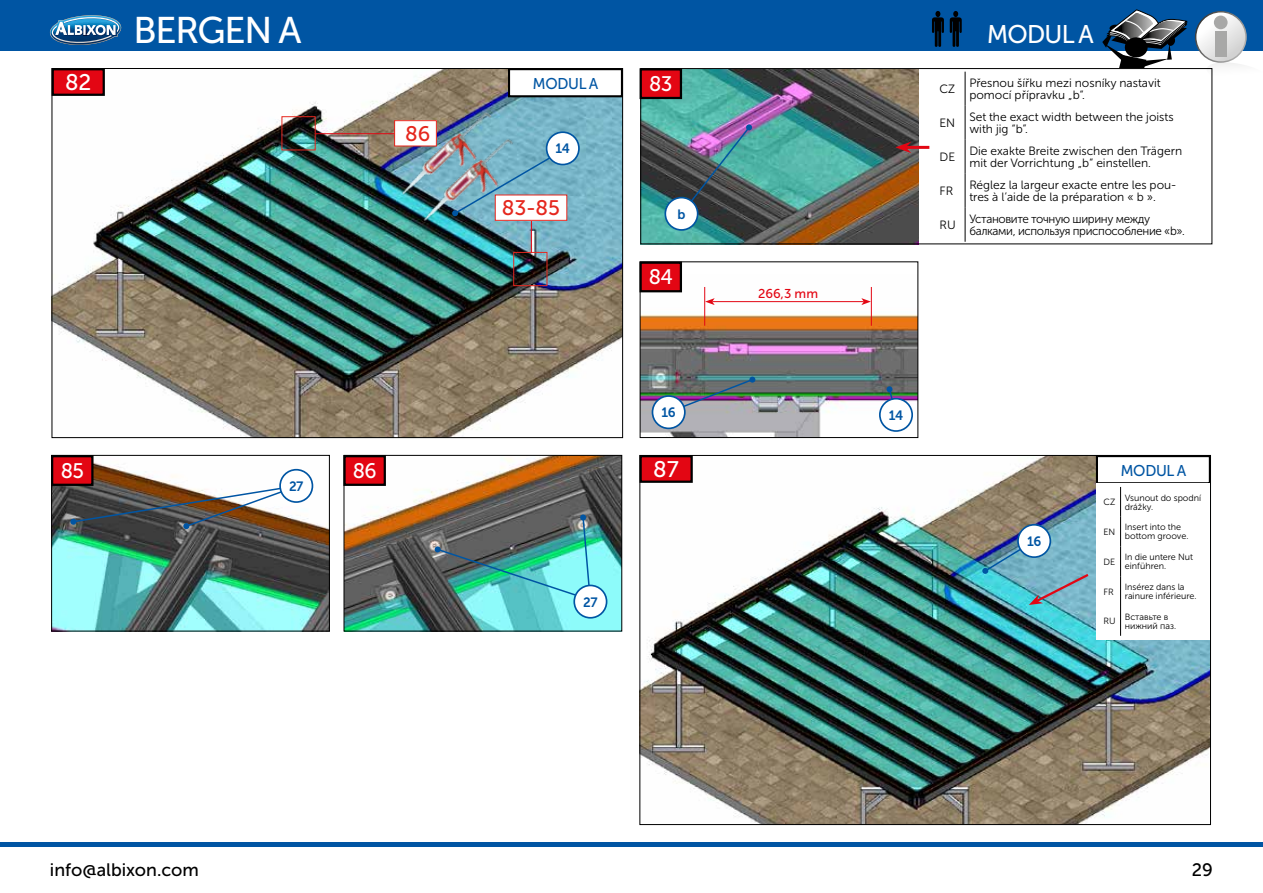
<style>
.page{position:relative;width:1263px;height:893px;background:#fff}
.page>*{position:absolute;margin:0;border:0;box-sizing:border-box;transform-origin:0 0}
.t1{font:37.05px "Museo Sans Cyrl 500";letter-spacing:-.03em;color:#fff}
.t2{font:25.5px "Museo Sans Cyrl 500";letter-spacing:-.03em;color:#fff}
.t3{font:22.5px "Museo Sans Cyrl 500";color:#fff}
.t4{font:21px "Museo Sans Cyrl 500";letter-spacing:-.03em;color:#fff}
.t5{font:21px "Museo Sans Cyrl 500";color:#e5271e}
.t6{font:18px "Museo Sans Cyrl 500";color:#000}
.t7{font:15.6px "Museo Sans Cyrl 500";letter-spacing:-.02em;color:#0055a3;scale:.96 1}
.t8{font:13.5px "Museo Sans Cyrl 700";letter-spacing:-.03em;color:#0055a3}
.t9{font:12.75px "Museo Sans Cyrl 500";color:#e30613}
.t10{font:12px/12px "Museo Sans Cyrl 300";color:#000}
.t11{font:12px/12px "Museo Sans Cyrl 300";letter-spacing:-.03em;color:#000}
.t12{font:9px/9px "Museo Sans Cyrl 300";color:#000}
</style>
<div class="page">
<div style="left:0;top:0;width:1263px;height:51px;background:#0055a3"></div>
<hr style="left:0;top:842px;width:1263px;height:4px;background:#0055a3">
<svg style="left:1196px;top:12px;width:50px;height:50px"></svg>
<div style="left:1195px;top:11px;width:52px;height:52px;border:2px solid #fff;border-radius:50%"></div>
<svg style="left:1209px;top:62px;width:32px;height:26px"></svg>
<div style="left:1215px;top:32px;width:11px;height:25px;background:#a8a8a7"></div>
<div style="left:1214px;top:16px;width:13px;height:13px;background:#a8a8a7;border-radius:50%"></div>
<svg style="left:1102px;top:10px;width:85px;height:58px"></svg>
<svg style="left:50px;top:15px;width:71px;height:30px"></svg>
<svg style="left:932px;top:11px;width:12px;height:36px"></svg>
<svg style="left:950px;top:11px;width:12px;height:36px"></svg>
<img style="left:54px;top:70px;width:567px;height:366px">
<div style="left:53px;top:69px;width:51px;height:26px;background:#e30613"></div>
<div style="left:52px;top:68px;width:53px;height:28px;border:2px solid #000"></div>
<div style="left:509px;top:69px;width:113px;height:27px;background:#fff"></div>
<div style="left:508px;top:68px;width:115px;height:29px;border:2px solid #000"></div>
<svg style="left:533px;top:148px;width:32px;height:47px"></svg>
<div style="left:547px;top:132px;width:32px;height:33px;background:#fff;border-radius:50%"></div>
<div style="left:546px;top:131px;width:34px;height:34px;border:2px solid #0055a3;border-radius:50%"></div>
<div style="left:282px;top:116px;width:34px;height:34px;border:1px solid #e5271e"></div>
<hr style="left:316px;top:133px;width:78px;height:1px;background:#e30613">
<div style="left:513px;top:252px;width:34px;height:34px;border:1px solid #e5271e"></div>
<hr style="left:531px;top:208px;width:1px;height:45px;background:#e30613">
<div style="left:495px;top:195px;width:72px;height:25px;background:#fff"></div>
<div style="left:495px;top:195px;width:72px;height:26px;border:1px solid #e5271e"></div>
<img style="left:346px;top:457px;width:274px;height:172px">
<div style="left:344px;top:455px;width:278px;height:176px;border:1px solid #000"></div>
<div style="left:344px;top:456px;width:41px;height:29px;background:#e30613"></div>
<div style="left:343px;top:455px;width:43px;height:31px;border:2px solid #000"></div>
<img style="left:53px;top:462px;width:275px;height:167px">
<div style="left:51px;top:455px;width:279px;height:176px;border:1px solid #000"></div>
<div style="left:52px;top:456px;width:40px;height:29px;background:#e30613"></div>
<div style="left:51px;top:455px;width:43px;height:31px;border:2px solid #000"></div>
<img style="left:435px;top:514px;width:162px;height:90px">
<div style="left:574px;top:585px;width:33px;height:33px;background:#fff;border-radius:50%"></div>
<div style="left:573px;top:585px;width:34px;height:34px;border:2px solid #0055a3;border-radius:50%"></div>
<svg style="left:70px;top:484px;width:230px;height:45px"></svg>
<div style="left:280px;top:470px;width:32px;height:32px;background:#fff;border-radius:50%"></div>
<div style="left:279px;top:469px;width:34px;height:34px;border:2px solid #0055a3;border-radius:50%"></div>
<img style="left:641px;top:457px;width:568px;height:366px">
<div style="left:641px;top:456px;width:51px;height:26px;background:#e30613"></div>
<div style="left:639px;top:455px;width:54px;height:28px;border:2px solid #000"></div>
<div style="left:1097px;top:456px;width:113px;height:27px;background:#fff"></div>
<div style="left:1096px;top:455px;width:115px;height:29px;border:2px solid #000"></div>
<div style="left:1018px;top:525px;width:32px;height:32px;background:#fff;border-radius:50%"></div>
<div style="left:1017px;top:524px;width:34px;height:34px;border:2px solid #0055a3;border-radius:50%"></div>
<img style="left:982px;top:539px;width:109px;height:66px">
<div style="left:1096px;top:484px;width:114px;height:156px;background:#fff"></div>
<hr style="left:1120px;top:487px;width:1px;height:30px;background:#000">
<svg style="left:1120px;top:517px;width:1px;height:29px"></svg>
<hr style="left:1120px;top:546px;width:1px;height:30px;background:#000">
<hr style="left:1120px;top:576px;width:1px;height:30px;background:#000">
<hr style="left:1120px;top:606px;width:1px;height:30px;background:#000">
<img style="left:642px;top:70px;width:276px;height:172px">
<div style="left:641px;top:69px;width:40px;height:29px;background:#e30613"></div>
<div style="left:639px;top:68px;width:43px;height:31px;border:2px solid #000"></div>
<hr style="left:906px;top:146px;width:23px;height:3px;background:#e30613">
<svg style="left:895px;top:142px;width:16px;height:11px"></svg>
<hr style="left:965px;top:72px;width:1px;height:34px;background:#000">
<hr style="left:965px;top:106px;width:1px;height:34px;background:#000">
<hr style="left:965px;top:140px;width:1px;height:34px;background:#000">
<hr style="left:965px;top:174px;width:1px;height:34px;background:#000">
<hr style="left:965px;top:208px;width:1px;height:34px;background:#000">
<div style="left:640px;top:68px;width:572px;height:176px;border:1px solid #000"></div>
<img style="left:679px;top:124px;width:73px;height:92px">
<div style="left:665px;top:198px;width:33px;height:32px;background:#fff;border-radius:50%"></div>
<div style="left:664px;top:197px;width:34px;height:34px;border:2px solid #0055a3;border-radius:50%"></div>
<img style="left:642px;top:287px;width:274px;height:149px">
<div style="left:640px;top:261px;width:278px;height:177px;border:1px solid #000"></div>
<div style="left:641px;top:263px;width:40px;height:28px;background:#e30613"></div>
<div style="left:639px;top:262px;width:43px;height:30px;border:2px solid #000"></div>
<svg style="left:886px;top:386px;width:12px;height:16px"></svg>
<div style="left:880px;top:399px;width:32px;height:32px;background:#fff;border-radius:50%"></div>
<div style="left:879px;top:398px;width:34px;height:34px;border:2px solid #0055a3;border-radius:50%"></div>
<svg style="left:667px;top:377px;width:88px;height:37px;background:#767c83"></svg>
<div style="left:652px;top:396px;width:33px;height:32px;background:#fff;border-radius:50%"></div>
<div style="left:652px;top:395px;width:34px;height:34px;border:2px solid #0055a3;border-radius:50%"></div>
<hr style="left:712px;top:301px;width:152px;height:1px;background:#e30613">
<svg style="left:705px;top:298px;width:10px;height:7px"></svg>
<svg style="left:861px;top:298px;width:10px;height:7px"></svg>
<hr style="left:871px;top:287px;width:1px;height:39px;background:#e30613">
<hr style="left:704px;top:287px;width:1px;height:39px;background:#e30613">
<img style="left:406px;top:133px;width:127px;height:96px">
<img style="left:384px;top:107px;width:128px;height:96px">
<h1 class="t1" style="left:134px;top:10px;width:170px">BERGEN A</h1>
<h2 class="t2" style="left:987px;top:20px;width:108px">MODUL A</h2>
<h3 class="t3" style="left:65px;top:70px;width:28px">82</h3>
<h3 class="t7" style="left:533px;top:75px;width:70px">MODUL A</h3>
<h3 class="t5" style="left:405px;top:122px;width:27px">86</h3>
<p class="t8" style="left:555px;top:141px;width:16px">14</p>
<h3 class="t5" style="left:502px;top:196px;width:60px">83-85</h3>
<h3 class="t4" style="left:61px;top:459px;width:25px">85</h3>
<h3 class="t4" style="left:353px;top:459px;width:25px">86</h3>
<p class="t8" style="left:289px;top:479px;width:16px">27</p>
<p class="t8" style="left:583px;top:594px;width:16px">27</p>
<h3 class="t4" style="left:649px;top:72px;width:25px">83</h3>
<p class="t10" style="left:939px;top:83px;width:17px">CZ</p>
<p class="t10" style="left:969px;top:77px;width:193px">Přesnou šířku mezi nosníky nastavit pomocí přípravku „b“.</p>
<p class="t10" style="left:939px;top:117px;width:17px">EN</p>
<p class="t10" style="left:969px;top:111px;width:206px">Set the exact width between the joists with jig “b”.</p>
<p class="t10" style="left:939px;top:151px;width:17px">DE</p>
<p class="t10" style="left:969px;top:145px;width:214px">Die exakte Breite zwischen den Trägern mit der Vorrichtung „b“ einstellen.</p>
<p class="t10" style="left:939px;top:185px;width:15px">FR</p>
<p class="t10" style="left:969px;top:179px;width:209px">Réglez la largeur exacte entre les pou&shy;tres à l’aide de la préparation « b ».</p>
<p class="t10" style="left:939px;top:219px;width:18px">RU</p>
<p class="t11" style="left:969px;top:213px;width:217px">Установите точную ширину между балками, используя приспособление «b».</p>
<p class="t8" style="left:677px;top:207px;width:10px">b</p>
<h3 class="t4" style="left:649px;top:266px;width:26px">84</h3>
<p class="t9" style="left:758px;top:286px;width:62px">266,3 mm</p>
<p class="t8" style="left:661px;top:405px;width:16px">16</p>
<p class="t8" style="left:889px;top:408px;width:16px">14</p>
<h3 class="t3" style="left:653px;top:457px;width:27px">87</h3>
<h3 class="t7" style="left:1121px;top:462px;width:70px">MODUL A</h3>
<p class="t8" style="left:1027px;top:534px;width:16px">16</p>
<p class="t12" style="left:1103px;top:498px;width:13px">CZ</p>
<p class="t12" style="left:1125px;top:493px;width:78px">Vsunout do spodní drážky.</p>
<p class="t12" style="left:1103px;top:527px;width:13px">EN</p>
<p class="t12" style="left:1125px;top:523px;width:65px">Insert into the bottom groove.</p>
<p class="t12" style="left:1103px;top:557px;width:13px">DE</p>
<p class="t12" style="left:1125px;top:553px;width:70px">In die untere Nut einführen.</p>
<p class="t12" style="left:1103px;top:587px;width:12px">FR</p>
<p class="t12" style="left:1125px;top:582px;width:73px">Insérez dans la rainure inférieure.</p>
<p class="t12" style="left:1103px;top:617px;width:14px">RU</p>
<p class="t12" style="left:1125px;top:612px;width:53px">Вставьте в нижний паз.</p>
<h3 class="t6" style="left:50px;top:860px;width:150px">info@albixon.com</h3>
<h3 class="t6" style="left:1192px;top:860px;width:23px">29</h3>
</div>
